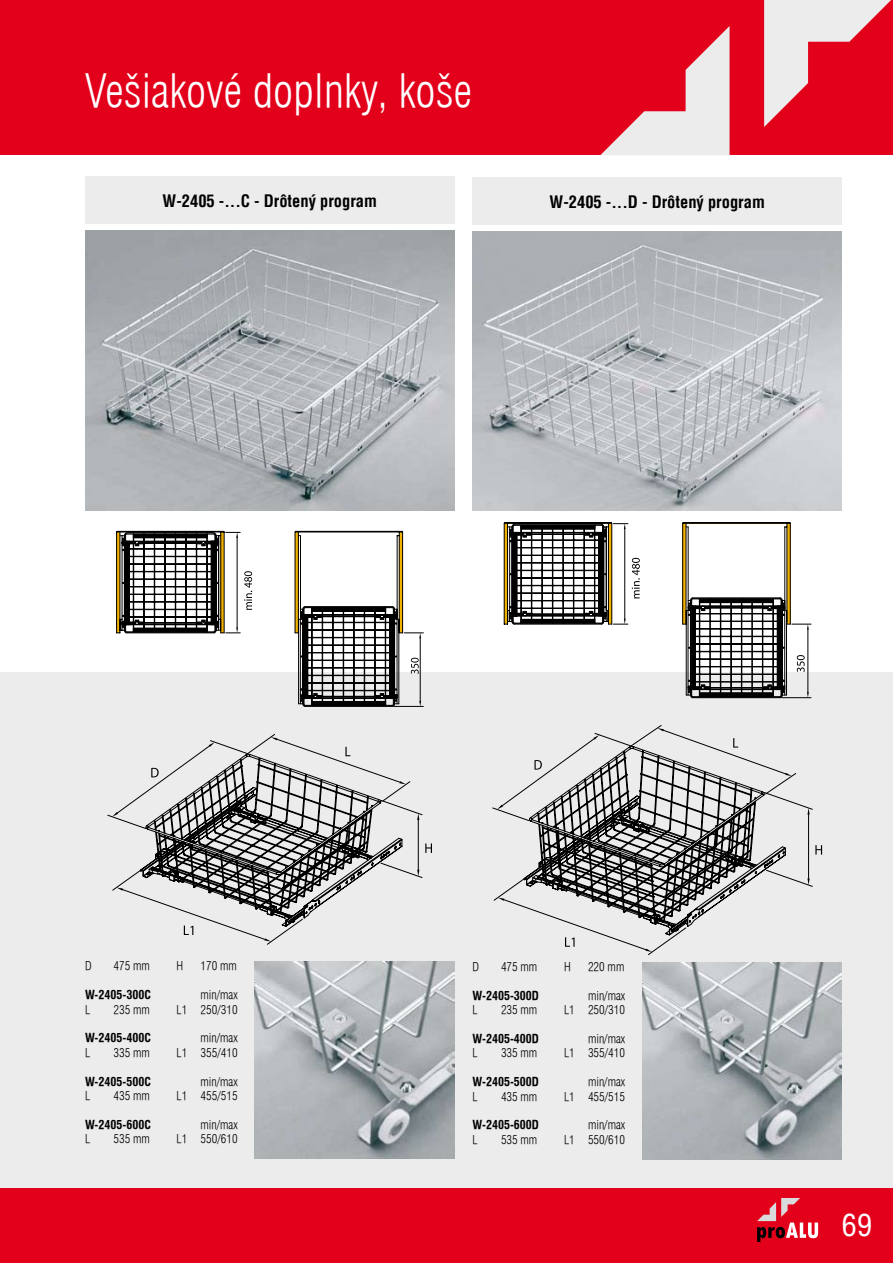
<style>
.page{position:relative;width:893px;height:1263px;background:#fff}
.page>*{position:absolute;margin:0;border:0;box-sizing:border-box;transform-origin:0 0}
.t1{font:45px "Swiss 721 Lt Cn AT";color:#fff}
.t2{font:30px "Switzerland Condensed CE";color:#fff}
.t3{font:700 16.5px "Switzerland Condensed";color:#000}
.t4{font:12px "Swiss 721 Lt Cn AT";color:#000}
.t5{font:12px "Swiss 721 Cn AT Bold";color:#000}
</style>
<div class="page">
<div style="left:0;top:0;width:893px;height:155px;background:#e2001a"></div>
<div style="left:0;top:1188px;width:893px;height:75px;background:#e2001a"></div>
<svg style="left:757px;top:1198px;width:61px;height:44px"></svg>
<svg style="left:600px;top:26px;width:129px;height:129px"></svg>
<svg style="left:764px;top:0;width:127px;height:127px"></svg>
<div style="left:0;top:672px;width:893px;height:516px;background:#ececed"></div>
<div style="left:85px;top:176px;width:369px;height:48px;background:#ececed"></div>
<img style="left:85px;top:230px;width:369px;height:280px">
<img style="left:255px;top:962px;width:199px;height:197px">
<svg style="left:107px;top:734px;width:325px;height:211px"></svg>
<svg style="left:116px;top:531px;width:307px;height:176px"></svg>
<div style="left:472px;top:177px;width:370px;height:48px;background:#ececed"></div>
<img style="left:472px;top:231px;width:370px;height:279px">
<img style="left:642px;top:963px;width:200px;height:197px">
<svg style="left:504px;top:522px;width:307px;height:176px"></svg>
<svg style="left:492px;top:725px;width:330px;height:230px"></svg>
<h1 class="t1" style="left:85px;top:64px;width:389px">Vešiakové doplnky, koše</h1>
<h3 class="t3" style="left:163px;top:191px;width:216px">W-2405 -...C - Drôtený program</h3>
<h3 class="t3" style="left:550px;top:192px;width:217px">W-2405 -...D - Drôtený program</h3>
<p class="t4" style="left:85px;top:959px;width:4px">D</p>
<p class="t4" style="left:114px;top:959px;width:49px">475 mm H</p>
<p class="t4" style="left:201px;top:959px;width:38px">170 mm</p>
<p class="t5" style="left:85px;top:987px;width:66px">W-2405-300C</p>
<p class="t4" style="left:201px;top:988px;width:39px">min/max</p>
<p class="t4" style="left:85px;top:1002px;width:4px">L</p>
<p class="t4" style="left:114px;top:1002px;width:54px">235 mm L</p>
<p class="t4" style="left:182px;top:1002px;width:57px">1 250/310</p>
<p class="t5" style="left:85px;top:1031px;width:66px">W-2405-400C</p>
<p class="t4" style="left:201px;top:1031px;width:39px">min/max</p>
<p class="t4" style="left:85px;top:1045px;width:4px">L</p>
<p class="t4" style="left:114px;top:1045px;width:54px">335 mm L</p>
<p class="t4" style="left:182px;top:1045px;width:57px">1 355/410</p>
<p class="t5" style="left:85px;top:1074px;width:66px">W-2405-500C</p>
<p class="t4" style="left:201px;top:1074px;width:39px">min/max</p>
<p class="t4" style="left:85px;top:1088px;width:4px">L</p>
<p class="t4" style="left:114px;top:1088px;width:54px">435 mm L</p>
<p class="t4" style="left:182px;top:1088px;width:57px">1 455/515</p>
<p class="t5" style="left:85px;top:1117px;width:66px">W-2405-600C</p>
<p class="t4" style="left:201px;top:1117px;width:39px">min/max</p>
<p class="t4" style="left:85px;top:1132px;width:4px">L</p>
<p class="t4" style="left:114px;top:1132px;width:54px">535 mm L</p>
<p class="t4" style="left:182px;top:1132px;width:57px">1 550/610</p>
<p class="t4" style="left:472px;top:960px;width:4px">D</p>
<p class="t4" style="left:501px;top:960px;width:49px">475 mm H</p>
<p class="t4" style="left:588px;top:960px;width:38px">220 mm</p>
<p class="t5" style="left:472px;top:988px;width:67px">W-2405-300D</p>
<p class="t4" style="left:588px;top:988px;width:39px">min/max</p>
<p class="t4" style="left:472px;top:1003px;width:4px">L</p>
<p class="t4" style="left:501px;top:1003px;width:54px">235 mm L</p>
<p class="t4" style="left:569px;top:1003px;width:57px">1 250/310</p>
<p class="t5" style="left:472px;top:1031px;width:67px">W-2405-400D</p>
<p class="t4" style="left:588px;top:1032px;width:39px">min/max</p>
<p class="t4" style="left:472px;top:1046px;width:4px">L</p>
<p class="t4" style="left:501px;top:1046px;width:54px">335 mm L</p>
<p class="t4" style="left:569px;top:1046px;width:57px">1 355/410</p>
<p class="t5" style="left:472px;top:1075px;width:67px">W-2405-500D</p>
<p class="t4" style="left:588px;top:1075px;width:39px">min/max</p>
<p class="t4" style="left:472px;top:1089px;width:4px">L</p>
<p class="t4" style="left:501px;top:1089px;width:54px">435 mm L</p>
<p class="t4" style="left:569px;top:1089px;width:57px">1 455/515</p>
<p class="t5" style="left:472px;top:1118px;width:67px">W-2405-600D</p>
<p class="t4" style="left:588px;top:1118px;width:39px">min/max</p>
<p class="t4" style="left:472px;top:1132px;width:4px">L</p>
<p class="t4" style="left:501px;top:1132px;width:54px">535 mm L</p>
<p class="t4" style="left:569px;top:1132px;width:57px">1 550/610</p>
<h2 class="t2" style="left:842px;top:1207px;width:15px">69</h2>
</div>
